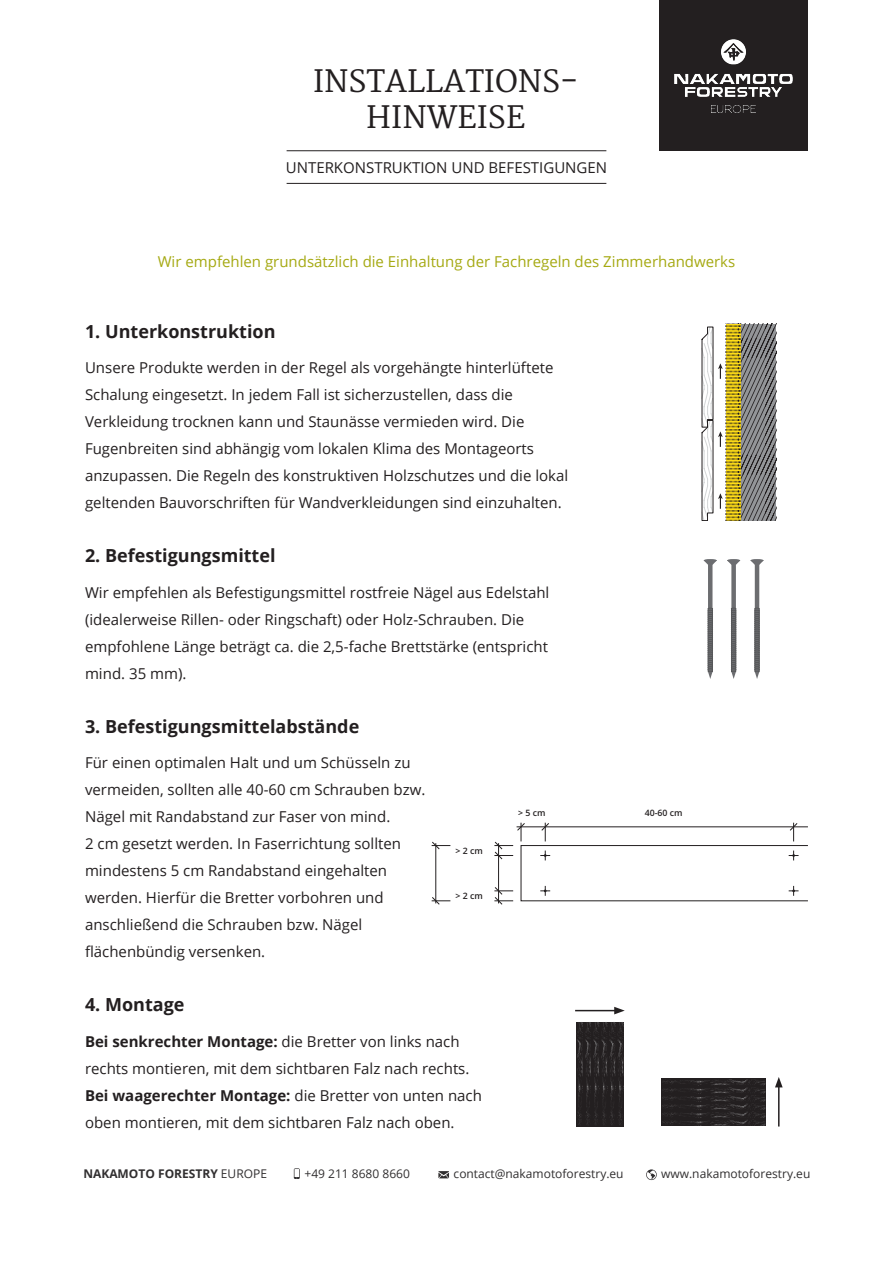
<style>
.page{position:relative;width:893px;height:1263px;background:#fff}
.page>*{position:absolute;margin:0;border:0;box-sizing:border-box;transform-origin:0 0}
.t1{font:30px/36px "Merriweather";color:#231f20;text-align:center}
.t2{font:700 18px "Open Sans";color:#231f20}
.t3{font:15px/27px "Open Sans";color:#231f20}
.t4{font:15px "Open Sans";color:#a5a912}
.t5{font:12px "Open Sans";color:#312f30}
.t6{font:700 12px "Open Sans";color:#312f30}
.t7{font:600 8.85px "Open Sans";color:#231f20}
.s1{font-weight:700}
.s2{font-weight:400}
</style>
<div class="page">
<svg style="left:438px;top:1171px;width:11px;height:7px"></svg>
<svg style="left:294px;top:1168px;width:6px;height:11px"></svg>
<svg style="left:646px;top:1169px;width:11px;height:11px"></svg>
<hr style="left:287px;top:150px;width:319px;height:1px;background:#231f20">
<hr style="left:287px;top:183px;width:319px;height:1px;background:#231f20">
<div style="left:659px;top:0;width:149px;height:151px;background:#231f20"></div>
<img style="left:674px;top:39px;width:119px;height:74px">
<svg style="left:741px;top:324px;width:35px;height:197px;fill:#929497"></svg>
<svg style="left:726px;top:324px;width:15px;height:197px"></svg>
<svg style="left:701px;top:326px;width:22px;height:195px"></svg>
<svg style="left:704px;top:559px;width:13px;height:120px"></svg>
<svg style="left:727px;top:559px;width:13px;height:120px"></svg>
<svg style="left:750px;top:559px;width:13px;height:120px"></svg>
<svg style="left:432px;top:823px;width:376px;height:81px"></svg>
<svg style="left:576px;top:1022px;width:7px;height:104px"></svg>
<div style="left:592px;top:1022px;width:7px;height:104px;background:#231f20"></div>
<svg style="left:608px;top:1038px;width:8px;height:88px"></svg>
<svg style="left:584px;top:1038px;width:7px;height:88px"></svg>
<div style="left:600px;top:1022px;width:8px;height:104px;background:#231f20"></div>
<svg style="left:617px;top:1038px;width:7px;height:88px"></svg>
<svg style="left:577px;top:1022px;width:47px;height:16px"></svg>
<img style="left:619px;top:1022px;width:3px;height:16px">
<hr style="left:575px;top:1010px;width:41px;height:1px;background:#231f20">
<svg style="left:614px;top:1007px;width:11px;height:7px"></svg>
<div style="left:661px;top:1078px;width:104px;height:7px;background:#231f20"></div>
<img style="left:727px;top:1079px;width:38px;height:6px">
<img style="left:696px;top:1081px;width:64px;height:2px">
<div style="left:661px;top:1094px;width:104px;height:8px;background:#231f20"></div>
<img style="left:727px;top:1095px;width:38px;height:6px">
<img style="left:696px;top:1097px;width:64px;height:3px">
<div style="left:661px;top:1111px;width:104px;height:7px;background:#231f20"></div>
<img style="left:727px;top:1112px;width:38px;height:6px">
<img style="left:696px;top:1113px;width:64px;height:3px">
<div style="left:661px;top:1086px;width:104px;height:7px;background:#231f20"></div>
<img style="left:727px;top:1087px;width:38px;height:6px">
<img style="left:696px;top:1089px;width:64px;height:2px">
<div style="left:661px;top:1102px;width:104px;height:8px;background:#231f20"></div>
<img style="left:727px;top:1103px;width:38px;height:6px">
<img style="left:696px;top:1105px;width:64px;height:3px">
<div style="left:661px;top:1119px;width:104px;height:7px;background:#231f20"></div>
<img style="left:727px;top:1120px;width:38px;height:6px">
<img style="left:696px;top:1121px;width:64px;height:3px">
<hr style="left:778px;top:1085px;width:1px;height:41px;background:#231f20">
<svg style="left:775px;top:1077px;width:8px;height:10px"></svg>
<p class="t1" style="left:313px;top:65px;width:267px">INSTALLATIONS-<br>HINWEISE</p>
<p class="t3" style="left:286px;top:154px;width:323px">UNTERKONSTRUKTION UND BEFESTIGUNGEN</p>
<p class="t4" style="left:158px;top:251px;width:579px">Wir empfehlen grundsätzlich die Einhaltung der Fachregeln des Zimmerhandwerks</p>
<p class="t2" style="left:85px;top:318px;width:192px">1. Unterkonstruktion</p>
<p class="t3" style="left:85px;top:354px;width:485px">Unsere Produkte werden in der Regel als vorgehängte hinterlüftete Schalung eingesetzt. In jedem Fall ist sicherzustellen, dass die Verkleidung trocknen kann und Staunässe vermieden wird. Die Fugenbreiten sind abhängig vom lokalen Klima des Montageorts anzupassen. Die Regeln des konstruktiven Holzschutzes und die lokal geltenden Bauvorschriften für Wandverkleidungen sind einzuhalten.</p>
<p class="t2" style="left:85px;top:543px;width:192px">2. Befestigungsmittel</p>
<p class="t3" style="left:85px;top:578px;width:466px">Wir empfehlen als Befestigungsmittel rostfreie Nägel aus Edelstahl (idealerweise Rillen- oder Ringschaft) oder Holz-Schrauben. Die empfohlene Länge beträgt ca. die 2,5-fache Brettstärke (entspricht mind. 35 mm).</p>
<p class="t2" style="left:85px;top:713px;width:276px">3. Befestigungsmittelabstände</p>
<p class="t3" style="left:85px;top:749px;width:327px">Für einen optimalen Halt und um Schüsseln zu</p>
<p class="t3" style="left:85px;top:776px;width:342px">vermeiden, sollten alle 40-60 cm Schrauben bzw.</p>
<p class="t3" style="left:85px;top:803px;width:307px">Nägel mit Randabstand zur Faser von mind.</p>
<p class="t3" style="left:85px;top:830px;width:317px">2 cm gesetzt werden. In Faserrichtung sollten</p>
<p class="t3" style="left:85px;top:857px;width:304px">mindestens 5 cm Randabstand eingehalten</p>
<p class="t3" style="left:85px;top:884px;width:300px">werden. Hierfür die Bretter vorbohren und</p>
<p class="t3" style="left:85px;top:911px;width:279px">anschließend die Schrauben bzw. Nägel</p>
<p class="t3" style="left:85px;top:938px;width:182px">flächenbündig versenken.</p>
<p class="t2" style="left:85px;top:992px;width:101px">4. Montage</p>
<p class="t3" style="left:85px;top:1027px;width:386px"><span class="s1">Bei senkrechter Montage:</span> die Bretter von links nach rechts montieren, mit dem sichtbaren Falz nach rechts.</p>
<p class="t3" style="left:85px;top:1081px;width:398px"><span class="s1">Bei waagerechter Montage:</span> die Bretter von unten nach oben montieren, mit dem sichtbaren Falz nach oben.</p>
<p class="t7" style="left:518px;top:806px;width:29px">&gt; 5 cm</p>
<p class="t7" style="left:645px;top:806px;width:39px">40-60 cm</p>
<p class="t7" style="left:456px;top:845px;width:29px">&gt; 2 cm</p>
<p class="t7" style="left:456px;top:889px;width:29px">&gt; 2 cm</p>
<p class="t6" style="left:83px;top:1165px;width:185px">NAKAMOTO FORESTRY <span class="s2">EUROPE</span></p>
<p class="t5" style="left:304px;top:1165px;width:107px">+49 211 8680 8660</p>
<p class="t5" style="left:454px;top:1165px;width:172px">contact@nakamotoforestry.eu</p>
<p class="t5" style="left:661px;top:1165px;width:151px">www.nakamotoforestry.eu</p>
</div>
